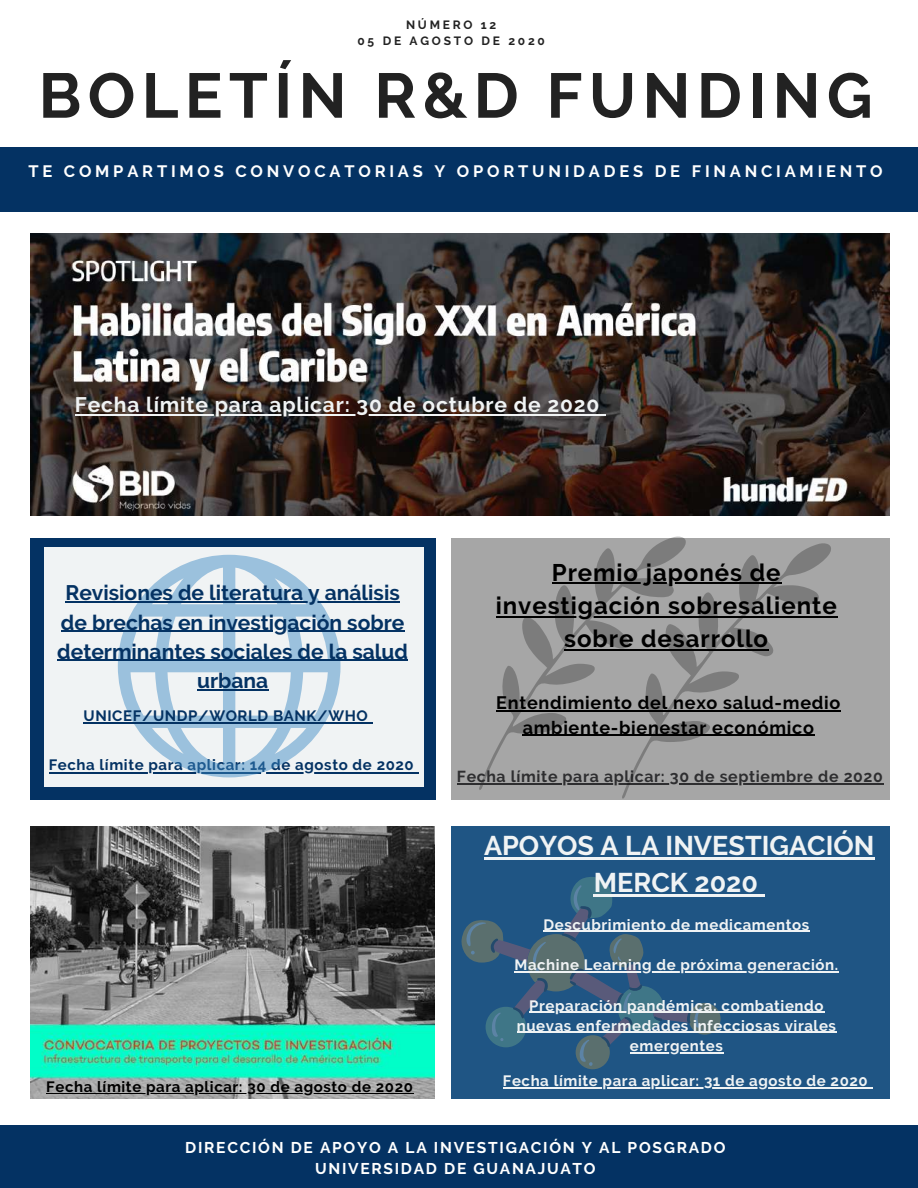
<style>
.page{position:relative;width:918px;height:1188px;background:#fff}
.page>*{position:absolute;margin:0;border:0;box-sizing:border-box;transform-origin:0 0}
.t1{font:700 63px "Raleway";letter-spacing:.1em;color:#222}
.t2{font:700 27px/37.2px "Raleway";color:#f0f3f4;text-align:center}
.t3{font:700 24px/33.3px "Raleway";letter-spacing:.04em;color:#000;text-align:center}
.t4{font:700 21px/29.2px "Raleway";color:#043263;text-align:center}
.t5{font:700 21px "Raleway";letter-spacing:.04em;color:#f0f3f4}
.t6{font:700 18px/24.8px "Raleway";letter-spacing:.04em;color:#000;text-align:center}
.t7{font:700 16.5px "Raleway";letter-spacing:.23em;color:#fff}
.t8{font:700 15.9px "Raleway";letter-spacing:.04em;color:#2e2e30}
.t9{font:700 15.6px/21.1px "Raleway";letter-spacing:.11em;color:#fff;text-align:center}
.t10{font:700 15px/20.2px "Raleway";letter-spacing:.04em;color:#f0f3f4;text-align:center}
.t11{font:700 15px "Raleway";letter-spacing:.04em;color:#043263}
.t12{font:700 15px "Raleway";letter-spacing:.04em;color:#000}
.t13{font:700 12px/15.9px "Raleway";letter-spacing:.23em;color:#222;text-align:center}
</style>
<div class="page">
<div style="left:0;top:148px;width:918px;height:64px;background:#043263"></div>
<div style="left:0;top:1126px;width:918px;height:62px;background:#043263"></div>
<div style="left:451px;top:826px;width:439px;height:273px;background:#1f5584"></div>
<div style="left:31px;top:538px;width:405px;height:262px;background:#043263"></div>
<div style="left:44px;top:547px;width:380px;height:240px;background:#f0f3f4"></div>
<img style="left:31px;top:826px;width:404px;height:272px">
<svg style="left:462px;top:877px;width:259px;height:192px"></svg>
<div style="left:451px;top:538px;width:439px;height:262px;background:#a6a6a6"></div>
<img style="left:31px;top:233px;width:858px;height:283px">
<svg style="left:478px;top:536px;width:208px;height:254px"></svg>
<hr style="left:49px;top:772px;width:365px;height:1px;background:#043263">
<hr style="left:457px;top:783px;width:427px;height:1px;background:#2e2e30">
<hr style="left:552px;top:582px;width:230px;height:2px;background:#000">
<hr style="left:496px;top:616px;width:342px;height:1px;background:#000">
<hr style="left:564px;top:649px;width:205px;height:2px;background:#000">
<hr style="left:496px;top:710px;width:345px;height:1px;background:#000">
<hr style="left:523px;top:735px;width:292px;height:1px;background:#000">
<svg style="left:621px;top:543px;width:212px;height:256px"></svg>
<svg style="left:118px;top:555px;width:223px;height:222px"></svg>
<hr style="left:46px;top:1093px;width:368px;height:1px;background:#000">
<hr style="left:65px;top:601px;width:335px;height:2px;background:#043263">
<hr style="left:61px;top:631px;width:343px;height:1px;background:#043263">
<hr style="left:57px;top:660px;width:351px;height:1px;background:#043263">
<hr style="left:197px;top:689px;width:71px;height:1px;background:#043263">
<hr style="left:484px;top:857px;width:390px;height:3px;background:#f0f3f4">
<hr style="left:594px;top:894px;width:164px;height:3px;background:#f0f3f4">
<svg style="left:758px;top:894px;width:7px;height:3px"></svg>
<hr style="left:503px;top:1087px;width:365px;height:2px;background:#f0f3f4">
<hr style="left:544px;top:931px;width:266px;height:1px;background:#f0f3f4">
<hr style="left:514px;top:971px;width:325px;height:1px;background:#f0f3f4">
<hr style="left:529px;top:1012px;width:295px;height:1px;background:#f0f3f4">
<hr style="left:517px;top:1032px;width:320px;height:1px;background:#f0f3f4">
<hr style="left:630px;top:1052px;width:93px;height:1px;background:#f0f3f4">
<hr style="left:75px;top:414px;width:525px;height:1px;background:#f0f3f4">
<hr style="left:84px;top:722px;width:284px;height:2px;background:#043263">
<p class="t13" style="left:358px;top:16px;width:189px">NÚMERO 12<br>05 DE AGOSTO DE 2020</p>
<h1 class="t1" style="left:39px;top:59px;width:835px">BOLETÍN R&amp;D FUNDING</h1>
<p class="t7" style="left:28px;top:162px;width:856px">TE COMPARTIMOS CONVOCATORIAS Y OPORTUNIDADES DE FINANCIAMIENTO</p>
<h3 class="t5" style="left:75px;top:393px;width:526px">Fecha límite para aplicar: 30 de octubre de 2020</h3>
<h3 class="t4" style="left:57px;top:578px;width:352px">Revisiones de literatura y análisis de brechas en investigación sobre determinantes sociales de la salud urbana</h3>
<p class="t11" style="left:84px;top:707px;width:286px">UNICEF/UNDP/WORLD BANK/WHO</p>
<p class="t11" style="left:49px;top:756px;width:367px">Fecha límite para aplicar: 14 de agosto de 2020</p>
<p class="t12" style="left:46px;top:1078px;width:368px">Fecha límite para aplicar: 30 de agosto de 2020</p>
<h3 class="t3" style="left:496px;top:556px;width:343px">Premio japonés de investigación sobresaliente sobre desarrollo</h3>
<p class="t6" style="left:496px;top:690px;width:346px">Entendimiento del nexo salud-medio ambiente-bienestar económico</p>
<p class="t8" style="left:457px;top:767px;width:428px">Fecha límite para aplicar: 30 de septiembre de 2020</p>
<h2 class="t2" style="left:484px;top:827px;width:392px">APOYOS A LA INVESTIGACIÓN<br>MERCK 2020</h2>
<p class="t10" style="left:544px;top:914px;width:267px">Descubrimiento de medicamentos</p>
<p class="t10" style="left:514px;top:955px;width:325px">Machine Learning de próxima generación.</p>
<p class="t10" style="left:517px;top:995px;width:321px">Preparación pandémica: combatiendo nuevas enfermedades infecciosas virales emergentes</p>
<p class="t10" style="left:503px;top:1070px;width:366px">Fecha límite para aplicar: 31 de agosto de 2020</p>
<p class="t9" style="left:185px;top:1137px;width:542px">DIRECCIÓN DE APOYO A LA INVESTIGACIÓN Y AL POSGRADO<br>UNIVERSIDAD DE GUANAJUATO</p>
</div>
